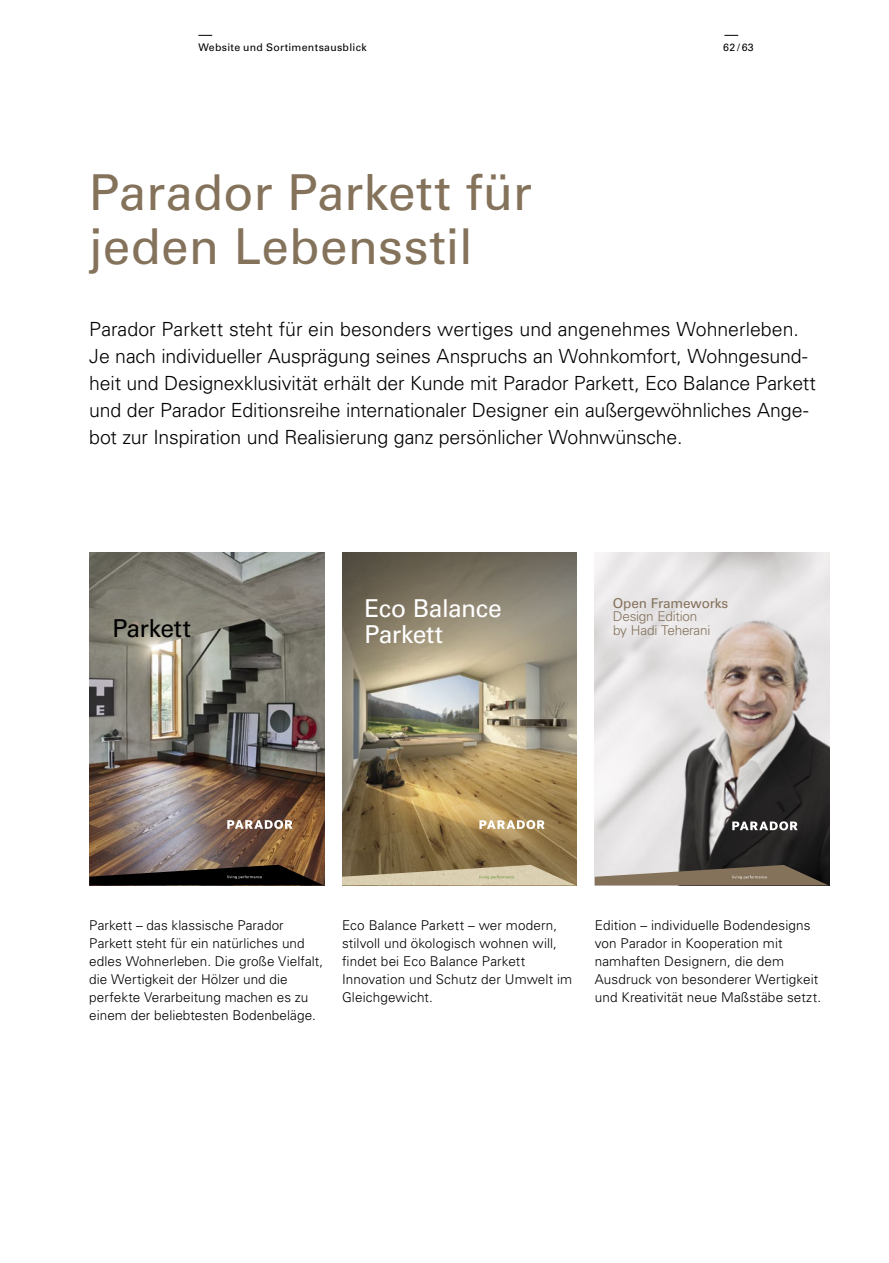
<style>
.page{position:relative;width:889px;height:1263px;background:#fff}
.page>*{position:absolute;margin:0;border:0;box-sizing:border-box;transform-origin:0 0}
.t1{font:49.5px/54px "Univers LT Pro 55 Roman";color:#84725b}
.t2{font:24.6px/26.2px "Univers LT Pro 55 Roman";letter-spacing:-.02em;color:#fff}
.t3{font:24.6px "Univers LT Pro 55 Roman";letter-spacing:-.02em;color:#000}
.t4{font:300 19.5px/27px "Univers LT Pro 45";letter-spacing:-.01em;color:#000}
.t5{font:300 13.5px/18px "Univers LT Pro 45";letter-spacing:.01em;color:#000}
.t6{font:300 13.5px/14px "Univers LT Pro 45";letter-spacing:-.015em;color:#84725b}
.t7{font:13.5px "Univers LT Pro 55 Roman";letter-spacing:-.01em;color:#84725b}
.t8{font:10.5px "Univers LT Pro 55 Roman";letter-spacing:.03em;color:#000}
</style>
<div class="page">
<img style="left:89px;top:552px;width:235px;height:313px">
<svg style="left:227px;top:820px;width:66px;height:9px"></svg>
<svg style="left:89px;top:865px;width:235px;height:20px;background:#2a211b"></svg>
<img style="left:342px;top:552px;width:235px;height:333px">
<img style="left:342px;top:865px;width:234px;height:20px">
<svg style="left:479px;top:875px;width:35px;height:4px"></svg>
<svg style="left:479px;top:820px;width:66px;height:9px"></svg>
<img style="left:595px;top:552px;width:234px;height:333px">
<svg style="left:595px;top:865px;width:233px;height:20px;background:#827667"></svg>
<svg style="left:732px;top:821px;width:65px;height:9px"></svg>
<svg style="left:724px;top:35px;width:14px;height:1px"></svg>
<svg style="left:198px;top:35px;width:14px;height:1px"></svg>
<p class="t8" style="left:198px;top:41px;width:170px">Website und Sortimentsausblick</p>
<p class="t8" style="left:723px;top:41px;width:32px">62 / 63</p>
<h1 class="t1" style="left:89px;top:166px;width:444px">Parador Parkett für jeden Lebensstil</h1>
<p class="t4" style="left:89px;top:316px;width:728px">Parador Parkett steht für ein besonders wertiges und angenehmes Wohnerleben.<br>Je nach individueller Ausprägung seines Anspruchs an Wohnkomfort, Wohngesund&shy;heit und Designexklusivität erhält der Kunde mit Parador Parkett, Eco Balance Parkett und der Parador Editionsreihe internationaler Designer ein außergewöhnliches Ange&shy;bot zur Inspiration und Realisierung ganz persönlicher Wohnwünsche.</p>
<h2 class="t3" style="left:112px;top:614px;width:80px">Parkett</h2>
<h2 class="t2" style="left:365px;top:595px;width:139px">Eco Balance<br>Parkett</h2>
<p class="t7" style="left:613px;top:595px;width:117px">Open Frameworks</p>
<p class="t6" style="left:613px;top:610px;width:99px">Design Edition by Hadi Teherani</p>
<p class="t5" style="left:89px;top:917px;width:235px">Parkett – das klassische Parador Parkett steht für ein natürliches und edles Wohnerleben. Die große Vielfalt, die Wertigkeit der Hölzer und die perfekte Verarbeitung machen es zu einem der beliebtesten Bodenbeläge.</p>
<p class="t5" style="left:595px;top:916px;width:228px">Edition – individuelle Bodendesigns von Parador in Kooperation mit namhaften Designern, die dem Ausdruck von besonderer Wertigkeit und Kreativität neue Maßstäbe setzt.</p>
<p class="t5" style="left:342px;top:917px;width:232px">Eco Balance Parkett – wer modern, stilvoll und ökologisch wohnen will, findet bei Eco Balance Parkett<br>Innovation und Schutz der Umwelt im<br>Gleichgewicht.</p>
</div>
